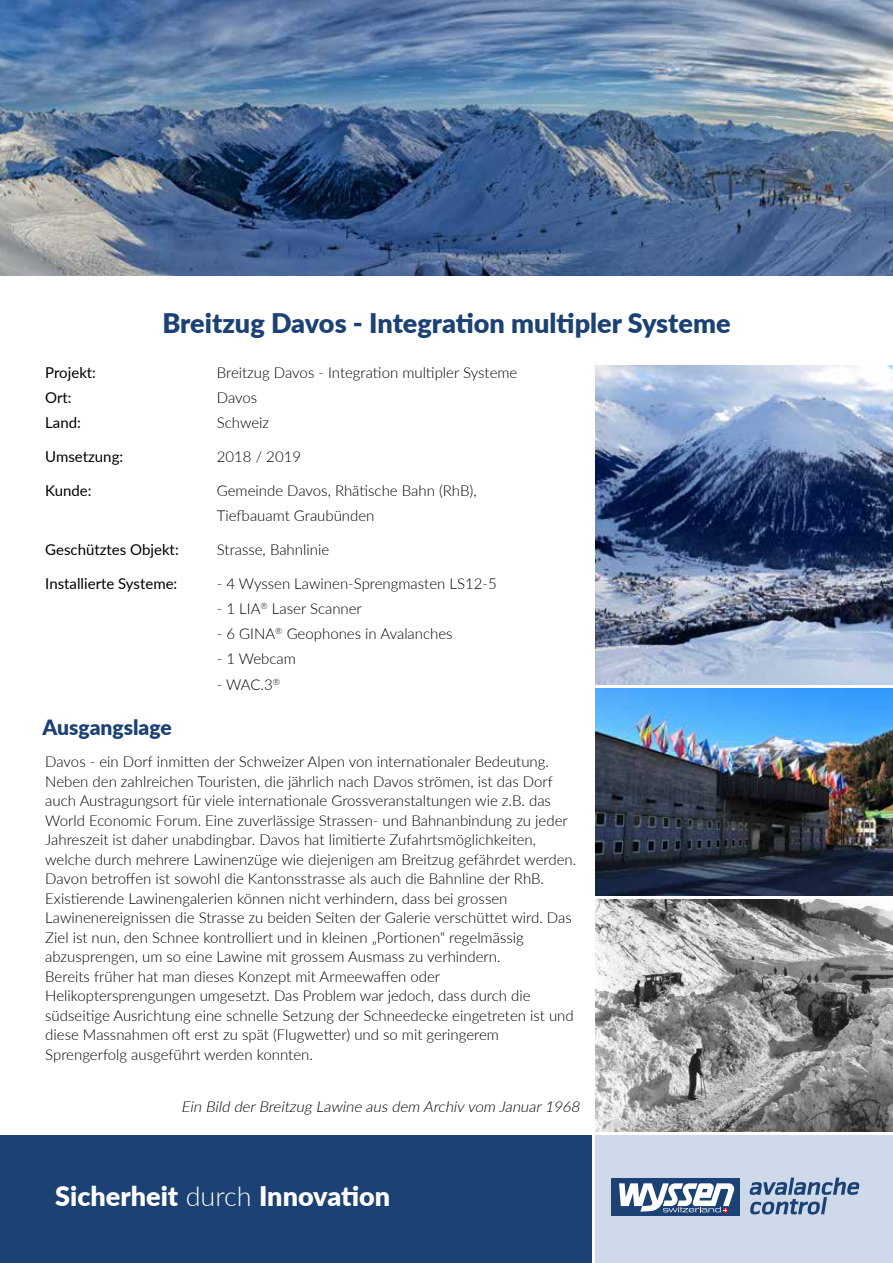
<style>
.page{position:relative;width:893px;height:1263px;background:#fff}
.page>*{position:absolute;margin:0;border:0;box-sizing:border-box;transform-origin:0 0}
.t1{font:900 27px "Lato";color:#1b4175}
.t2{font:900 27px "Lato";color:#fff}
.t3{font:900 21px "Lato";color:#1b4175}
.t4{font:300 15px/19.5px "Lato";color:#000}
.t5{font:15px/25.2px "Lato";color:#000}
.t6{font:italic 300 15px "Lato";color:#000}
.s1{font-weight:300}
</style>
<div class="page">
<div style="left:0;top:1135px;width:591px;height:128px;background:#1b4175"></div>
<div style="left:595px;top:1135px;width:298px;height:128px;background:#cedaea"></div>
<div style="left:612px;top:1178px;width:128px;height:37px;background:#1b4175"></div>
<svg style="left:750px;top:1177px;width:109px;height:37px"></svg>
<svg style="left:619px;top:1183px;width:116px;height:29px"></svg>
<img style="left:595px;top:688px;width:298px;height:208px">
<img style="left:595px;top:900px;width:298px;height:231px">
<img style="left:0;top:0;width:893px;height:276px">
<img style="left:595px;top:366px;width:298px;height:318px">
<h1 class="t1" style="left:162px;top:303px;width:570px">Breitzug Davos - Integration multipler Systeme</h1>
<p class="t5" style="left:45px;top:359px;width:52px">Projekt:<br>Ort:<br>Land:</p>
<p class="t5" style="left:45px;top:443px;width:79px">Umsetzung:</p>
<p class="t5" style="left:45px;top:477px;width:48px">Kunde:</p>
<p class="t5" style="left:45px;top:536px;width:135px">Geschütztes Objekt:</p>
<p class="t5" style="left:45px;top:570px;width:134px">Installierte Systeme:</p>
<p class="t4" style="left:217px;top:359px;width:302px;line-height:25.2px">Breitzug Davos - Integration multipler Systeme<br>Davos<br>Schweiz</p>
<p class="t4" style="left:217px;top:446px;width:86px">2018 / 2019</p>
<p class="t4" style="left:217px;top:477px;width:261px;line-height:25.2px">Gemeinde Davos, Rhätische Bahn (RhB),<br>Tiefbauamt Graubünden</p>
<p class="t4" style="left:217px;top:539px;width:114px">Strasse, Bahnlinie</p>
<p class="t4" style="left:217px;top:573px;width:281px">- 4 Wyssen Lawinen-Sprengmasten LS12-5</p>
<p class="t4" style="left:217px;top:598px;width:147px">- 1 LIA<sup>®</sup> Laser Scanner</p>
<p class="t4" style="left:217px;top:623px;width:237px">- 6 GINA<sup>®</sup> Geophones in Avalanches</p>
<p class="t4" style="left:217px;top:649px;width:81px">- 1 Webcam</p>
<p class="t4" style="left:217px;top:674px;width:65px">- WAC.3<sup>®</sup></p>
<h2 class="t3" style="left:43px;top:711px;width:131px">Ausgangslage</h2>
<p class="t4" style="left:45px;top:751px;width:532px">Davos - ein Dorf inmitten der Schweizer Alpen von internationaler Bedeutung.<br>Neben den zahlreichen Touristen, die jährlich nach Davos strömen, ist das Dorf auch Austragungsort für viele internationale Grossveranstaltungen wie z.B. das World Economic Forum. Eine zuverlässige Strassen- und Bahnanbindung zu jeder Jahreszeit ist daher unabdingbar. Davos hat limitierte Zufahrtsmöglichkeiten, welche durch mehrere Lawinenzüge wie diejenigen am Breitzug gefährdet werden.<br>Davon betroffen ist sowohl die Kantonsstrasse als auch die Bahnline der RhB.<br>Existierende Lawinengalerien können nicht verhindern, dass bei grossen Lawinenereignissen die Strasse zu beiden Seiten der Galerie verschüttet wird. Das Ziel ist nun, den Schnee kontrolliert und in kleinen „Portionen“ regelmässig abzusprengen, um so eine Lawine mit grossem Ausmass zu verhindern.<br>Bereits früher hat man dieses Konzept mit Armeewaffen oder Helikoptersprengungen umgesetzt. Das Problem war jedoch, dass durch die südseitige Ausrichtung eine schnelle Setzung der Schneedecke eingetreten ist und diese Massnahmen oft erst zu spät (Flugwetter) und so mit geringerem Sprengerfolg ausgeführt werden konnten.</p>
<p class="t6" style="left:181px;top:1096px;width:403px">Ein Bild derBreitzug Lawine ausdem Archiv vom Januar1968</p>
<h1 class="t2" style="left:55px;top:1175px;width:337px">Sicherheit <span class="s1">durch</span> Innovation</h1>
</div>
